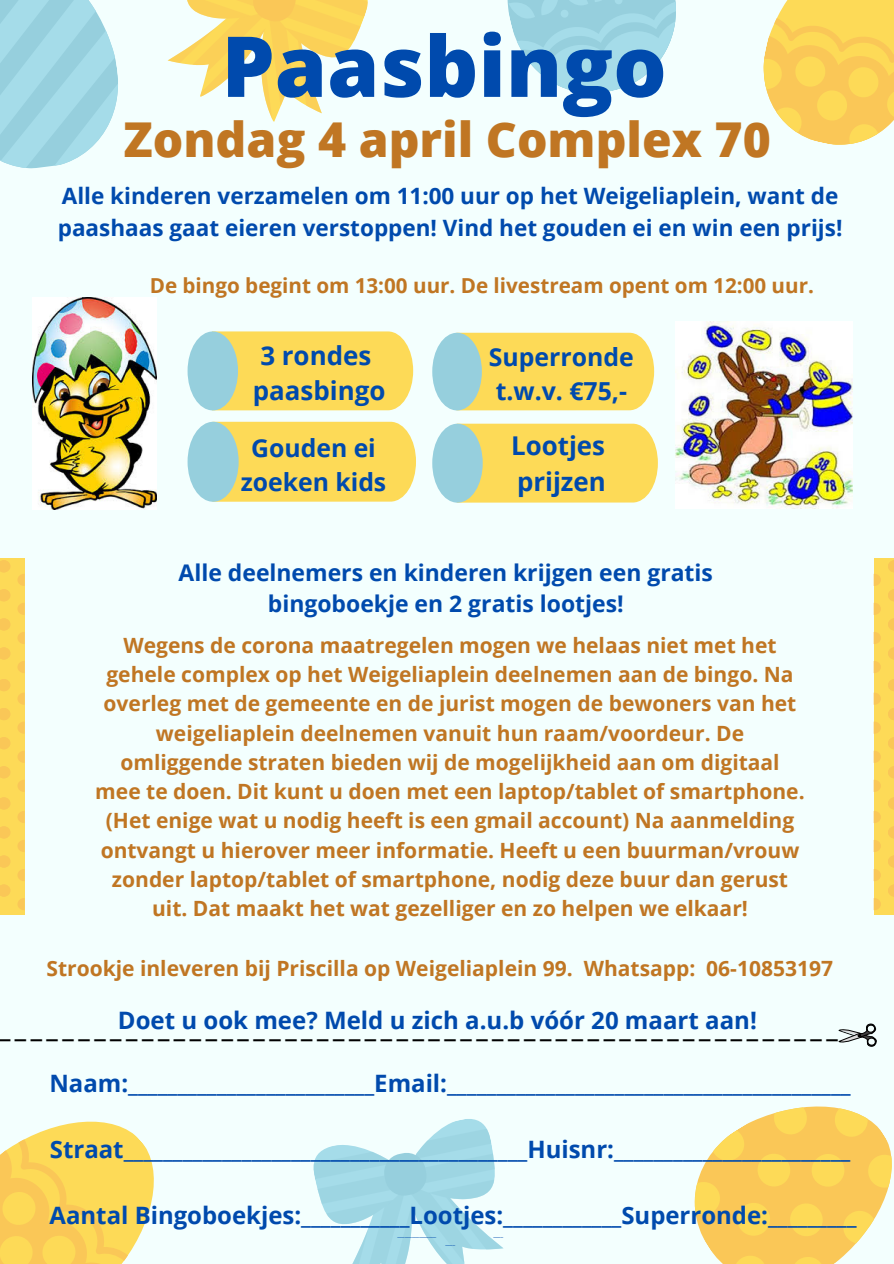
<style>
.page{position:relative;width:894px;height:1264px;background:#fff}
.page>*{position:absolute;margin:0;border:0;box-sizing:border-box;transform-origin:0 0}
.t1{font:800 84px "Open Sans";color:#004aad}
.t2{font:300 49.5px "Open Sans";color:#000}
.t3{font:800 48px "Open Sans";color:#c07623}
.t4{font:700 25.95px "Open Sans";color:#004aad}
.t5{font:700 25.8px "Open Sans";color:#004aad}
.t6{font:700 24.75px "Open Sans";color:#004aad}
.t7{font:700 24px "Open Sans";color:#004aad}
.t8{font:700 22.95px/31.5px "Open Sans";color:#004aad;text-align:center}
.t9{font:700 22.5px/31.5px "Open Sans";color:#004aad}
.t10{font:700 21px/29.2px "Open Sans";color:#c07623;text-align:center}
.t11{font:700 20.55px "Open Sans";color:#c07623}
.t12{font:700 5.85px "Open Sans";color:#004aad}
</style>
<div class="page">
<div style="left:0;top:0;width:893px;height:1263px;background:#f3fffe"></div>
<svg style="left:167px;top:0;width:201px;height:122px"></svg>
<svg style="left:507px;top:0;width:169px;height:94px"></svg>
<svg style="left:763px;top:0;width:130px;height:145px;background:#fad66b"></svg>
<svg style="left:0;top:0;width:118px;height:169px;background:#a8dbe6"></svg>
<svg style="left:0;top:1121px;width:154px;height:142px;background:#fbda6b"></svg>
<svg style="left:313px;top:1119px;width:191px;height:144px"></svg>
<svg style="left:694px;top:1106px;width:198px;height:157px"></svg>
<svg style="left:838px;top:1023px;width:38px;height:23px"></svg>
<svg style="left:187px;top:331px;width:226px;height:79px;background:#eada77"></svg>
<svg style="left:432px;top:333px;width:222px;height:77px;background:#ead976"></svg>
<svg style="left:187px;top:422px;width:229px;height:80px;background:#eada77"></svg>
<svg style="left:432px;top:423px;width:225px;height:79px;background:#eada77"></svg>
<img style="left:33px;top:297px;width:124px;height:212px">
<img style="left:675px;top:321px;width:176px;height:187px">
<div style="left:873px;top:795px;width:20px;height:119px;background:#fdda57"></div>
<div style="left:873px;top:558px;width:20px;height:119px;background:#fdda57"></div>
<div style="left:873px;top:677px;width:20px;height:119px;background:#fdda57"></div>
<svg style="left:888px;top:798px;width:5px;height:11px"></svg>
<svg style="left:888px;top:856px;width:5px;height:11px"></svg>
<svg style="left:888px;top:827px;width:5px;height:11px"></svg>
<svg style="left:888px;top:885px;width:5px;height:11px"></svg>
<svg style="left:873px;top:811px;width:7px;height:12px"></svg>
<svg style="left:873px;top:898px;width:7px;height:12px"></svg>
<svg style="left:873px;top:869px;width:7px;height:12px"></svg>
<svg style="left:873px;top:839px;width:7px;height:13px"></svg>
<svg style="left:888px;top:560px;width:5px;height:12px"></svg>
<svg style="left:888px;top:619px;width:5px;height:11px"></svg>
<svg style="left:888px;top:589px;width:5px;height:12px"></svg>
<svg style="left:888px;top:648px;width:5px;height:11px"></svg>
<svg style="left:873px;top:574px;width:7px;height:12px"></svg>
<svg style="left:873px;top:661px;width:7px;height:12px"></svg>
<svg style="left:873px;top:632px;width:7px;height:12px"></svg>
<svg style="left:873px;top:602px;width:7px;height:13px"></svg>
<svg style="left:888px;top:679px;width:5px;height:12px"></svg>
<svg style="left:888px;top:737px;width:5px;height:12px"></svg>
<svg style="left:888px;top:708px;width:5px;height:12px"></svg>
<svg style="left:888px;top:766px;width:5px;height:12px"></svg>
<svg style="left:873px;top:692px;width:7px;height:12px"></svg>
<svg style="left:873px;top:779px;width:7px;height:13px"></svg>
<svg style="left:873px;top:750px;width:7px;height:13px"></svg>
<svg style="left:873px;top:721px;width:7px;height:12px"></svg>
<div style="left:0;top:795px;width:25px;height:119px;background:#fdda57"></div>
<div style="left:0;top:558px;width:25px;height:119px;background:#fdda57"></div>
<div style="left:0;top:677px;width:25px;height:119px;background:#fdda57"></div>
<svg style="left:0;top:797px;width:10px;height:12px"></svg>
<svg style="left:0;top:855px;width:10px;height:12px"></svg>
<svg style="left:0;top:826px;width:10px;height:12px"></svg>
<svg style="left:0;top:884px;width:10px;height:12px"></svg>
<svg style="left:18px;top:898px;width:7px;height:12px"></svg>
<svg style="left:18px;top:811px;width:7px;height:12px"></svg>
<svg style="left:18px;top:840px;width:7px;height:12px"></svg>
<svg style="left:18px;top:869px;width:7px;height:12px"></svg>
<svg style="left:0;top:560px;width:10px;height:12px"></svg>
<svg style="left:0;top:618px;width:10px;height:12px"></svg>
<svg style="left:0;top:589px;width:10px;height:12px"></svg>
<svg style="left:0;top:647px;width:10px;height:12px"></svg>
<svg style="left:18px;top:661px;width:7px;height:12px"></svg>
<svg style="left:18px;top:574px;width:7px;height:12px"></svg>
<svg style="left:18px;top:603px;width:7px;height:12px"></svg>
<svg style="left:18px;top:632px;width:7px;height:12px"></svg>
<svg style="left:0;top:679px;width:10px;height:12px"></svg>
<svg style="left:0;top:737px;width:10px;height:12px"></svg>
<svg style="left:0;top:708px;width:10px;height:12px"></svg>
<svg style="left:0;top:766px;width:10px;height:12px"></svg>
<svg style="left:18px;top:780px;width:7px;height:12px"></svg>
<svg style="left:18px;top:693px;width:7px;height:11px"></svg>
<svg style="left:18px;top:722px;width:7px;height:11px"></svg>
<svg style="left:18px;top:751px;width:7px;height:11px"></svg>
<p class="t1" style="left:221px;top:7px;width:446px">Paasbingo</p>
<p class="t3" style="left:123px;top:106px;width:648px">Zondag 4 april Complex 70</p>
<p class="t9" style="left:58px;top:179px;width:786px">Alle kinderen verzamelen om 11:00 uur op het Weigeliaplein, want de paashaas gaat eieren verstoppen! Vind het gouden ei en win een prijs!</p>
<p class="t11" style="left:150px;top:271px;width:665px">De bingo begint om 13:00 uur. De livestream opent om 12:00 uur.</p>
<p class="t4" style="left:260px;top:337px;width:112px">3 rondes</p>
<p class="t4" style="left:253px;top:372px;width:134px">paasbingo</p>
<p class="t6" style="left:251px;top:430px;width:126px">Gouden ei</p>
<p class="t6" style="left:241px;top:464px;width:147px">zoeken kids</p>
<p class="t6" style="left:489px;top:340px;width:146px">Superronde</p>
<p class="t6" style="left:495px;top:374px;width:133px">t.w.v. €75,-</p>
<p class="t5" style="left:511px;top:427px;width:95px">Lootjes</p>
<p class="t5" style="left:517px;top:463px;width:90px">prijzen</p>
<p class="t8" style="left:178px;top:556px;width:535px">Alle deelnemers en kinderen krijgen een gratis bingoboekje en 2 gratis lootjes!</p>
<p class="t10" style="left:95px;top:630px;width:710px">Wegens de corona maatregelen mogen we helaas niet met het gehele complex op het Weigeliaplein deelnemen aan de bingo. Na overleg met de gemeente en de jurist mogen de bewoners van het weigeliaplein deelnemen vanuit hun raam/voordeur. De omliggende straten bieden wij de mogelijkheid aan om digitaal mee te doen. Dit kunt u doen met een laptop/tablet of smartphone. (Het enige wat u nodig heeft is een gmail account) Na aanmelding ontvangt u hierover meer informatie. Heeft u een buurman/vrouw zonder laptop/tablet of smartphone, nodig deze buur dan gerust uit. Dat maakt het wat gezelliger en zo helpen we elkaar!</p>
<p class="t10" style="left:46px;top:952px;width:787px">Strookje inleveren bij Priscilla op Weigeliaplein 99. Whatsapp: 06-10853197</p>
<p class="t7" style="left:118px;top:1003px;width:640px">Doet u ook mee? Meld u zich a.u.b vóór 20 maart aan!</p>
<p class="t2" style="left:-3px;top:1000px;width:844px">-----------------------------------------------------</p>
<p class="t7" style="left:49px;top:1066px;width:802px">Naam:_________________________Email:_________________________________________</p>
<p class="t7" style="left:50px;top:1132px;width:801px">Straat_________________________________________Huisnr:________________________</p>
<p class="t7" style="left:50px;top:1198px;width:808px">Aantal Bingoboekjes:___________Lootjes:____________Superronde:_________</p>
<p class="t12" style="left:397px;top:1231px;width:40px">________________</p>
<p class="t12" style="left:493px;top:1231px;width:11px">____</p>
<p class="t12" style="left:445px;top:1238px;width:11px">____</p>
</div>
